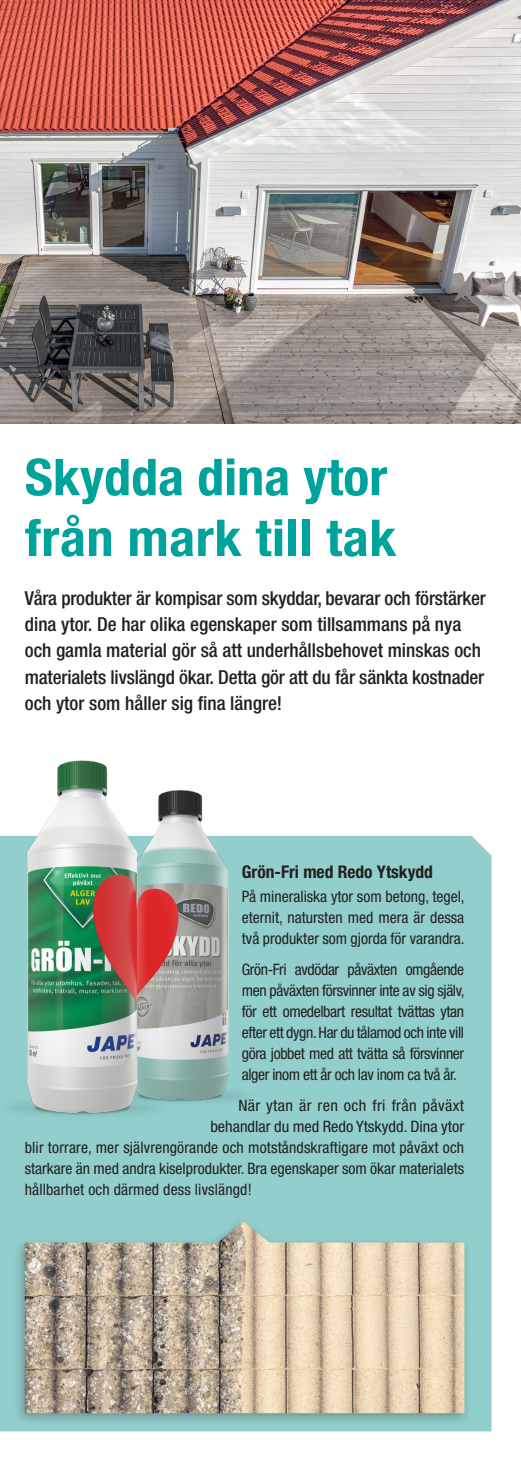
<style>
.page{position:relative;width:521px;height:1474px;background:#fff}
.page>*{position:absolute;margin:0;border:0;box-sizing:border-box;transform-origin:0 0}
.t1{font:700 condensed 50.93px "Helvetica Neue LT Std";letter-spacing:.005em;color:#00a39b;scale:1.06 1}
.Produktbroschyr_-_In{font:500 condensed 19.25px/26.2px "Helvetica Neue LT Std";letter-spacing:-.005em;color:#231f20}
.Produktbroschyr_-_Br{font:700 condensed 17.5px "Helvetica Neue LT Std";color:#231f20}
.Produktbroschyr_-_Br-2{font:condensed 15.75px/21px "Helvetica Neue LT Std";color:#231f20;text-align:justify}
.Produktbroschyr_-_Br-3{font:condensed 15.75px "Helvetica Neue LT Std";color:#231f20;scale:1.04 1}
.Produktbroschyr_-_Br-4{font:condensed 15.75px "Helvetica Neue LT Std";letter-spacing:.02em;color:#231f20;scale:1.04 1}
</style>
<div class="page">
<div style="left:0;top:836px;width:491px;height:595px;background:#91cecc"></div>
<img style="left:0;top:760px;width:275px;height:403px">
<img style="left:0;top:0;width:521px;height:423px">
<div style="left:13px;top:1216px;width:459px;height:210px;background:#231f20;opacity:.31"></div>
<img style="left:25px;top:1221px;width:439px;height:192px">
<p class="t1" style="left:25px;top:446px;width:343px">Skydda dina ytor</p>
<p class="t1" style="left:25px;top:507px;width:352px">från mark till tak</p>
<p class="Produktbroschyr_-_In" style="left:25px;top:584px;width:463px">Våra produkter är kompisar som skyddar, bevarar och förstärker dina ytor. De har olika egenskaper som tillsammans på nya och gamla material gör så att underhållsbehovet minskas och materialets livslängd ökar. Detta gör att du får sänkta kostnader och ytor som håller sig fina längre!</p>
<p class="Produktbroschyr_-_Br" style="left:242px;top:861px;width:193px">Grön-Fri med Redo Ytskydd</p>
<p class="Produktbroschyr_-_Br-2" style="left:242px;top:885px;width:224px">På mineraliska ytor som betong, tegel, eternit, natursten med mera är dessa två produkter som gjorda för varandra.</p>
<p class="Produktbroschyr_-_Br-2" style="left:242px;top:958px;width:224px">Grön-Fri avdödar påväxten omgående men påväxten försvinner inte av sig själv, för ett omedelbart resultat tvättas ytan efter ett dygn. Har du tålamod och inte vill göra jobbet med att tvätta så försvinner alger inom ett år och lav inom ca två år.</p>
<p class="Produktbroschyr_-_Br-4" style="left:238px;top:1095px;width:219px">När ytan är ren och fri från påväxt</p>
<p class="Produktbroschyr_-_Br-3" style="left:210px;top:1116px;width:246px">behandlar du med Redo Ytskydd. Dina ytor</p>
<p class="Produktbroschyr_-_Br-2" style="left:25px;top:1136px;width:441px">blir torrare, mer självrengörande och motståndskraftigare mot påväxt och</p>
<p class="Produktbroschyr_-_Br-2" style="left:25px;top:1157px;width:441px">starkare än med andra kiselprodukter. Bra egenskaper som ökar materialets</p>
<p class="Produktbroschyr_-_Br-2" style="left:25px;top:1178px;width:228px">hållbarhet och därmed dess livslängd!</p>
</div>
